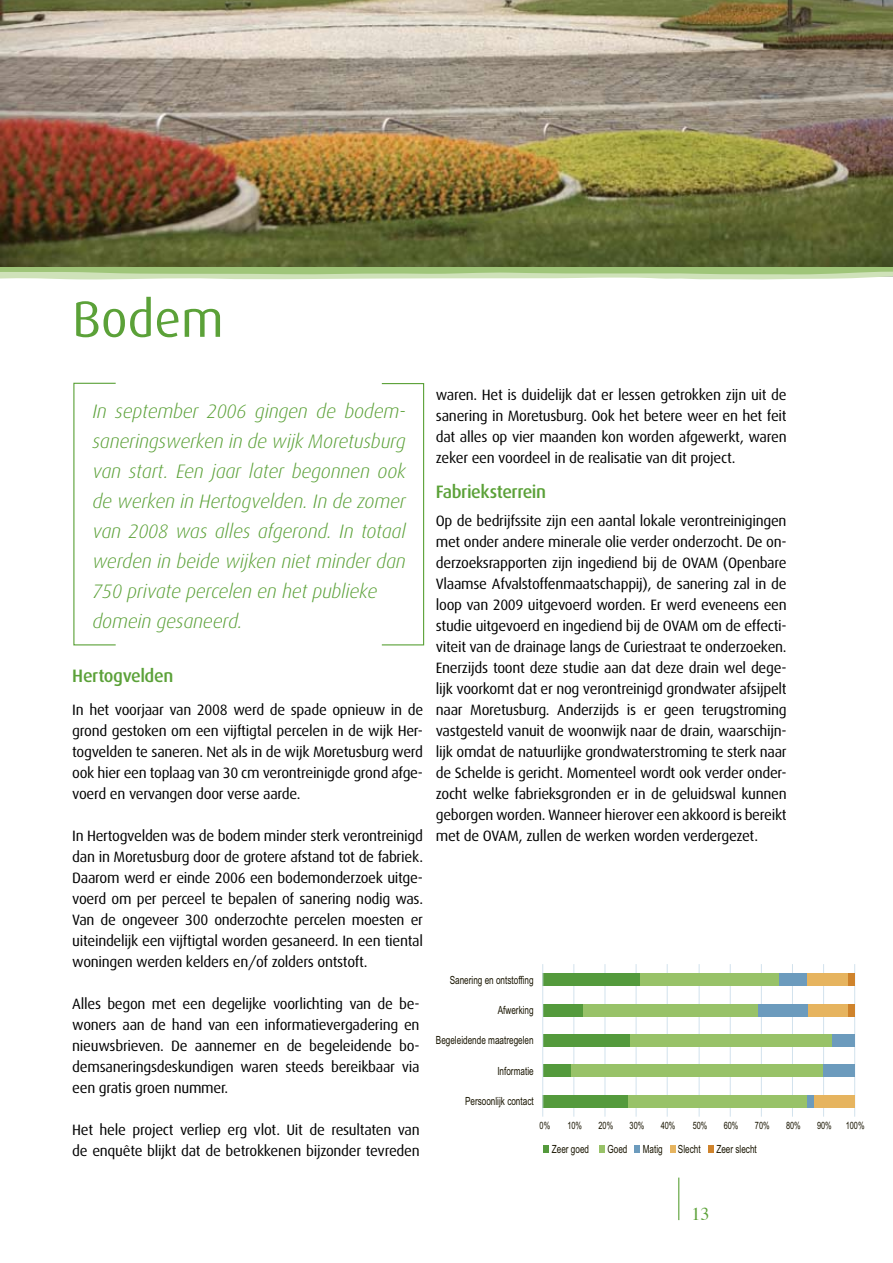
<style>
.page{position:relative;width:893px;height:1263px;background:#fff}
.page>*{position:absolute;margin:0;border:0;box-sizing:border-box;transform-origin:0 0}
.t1{font:51px "Dax";color:#5ba138}
.t2{font:italic 300 19.5px/30px "Dax";letter-spacing:-.01em;color:#5ba138}
.t3{font:500 18px "Dax";letter-spacing:-.025em;color:#5ba138}
.t4{font:18px "Times";color:#5ba138}
.t5{font:15px/21px "Dax";letter-spacing:-.02em;color:#000;text-align:justify}
.t6{font:11.25px "Arial";color:#191500;scale:.73 1}
.t7{font:10.05px "Arial";color:#191500;scale:.73 1}
</style>
<div class="page">
<hr style="left:678px;top:1177px;width:1px;height:43px;background:#5ba138">
<hr style="left:574px;top:964px;width:1px;height:152px;background:#d2e2ed">
<hr style="left:605px;top:964px;width:1px;height:152px;background:#d2e2ed">
<hr style="left:636px;top:964px;width:1px;height:152px;background:#d2e2ed">
<hr style="left:667px;top:964px;width:1px;height:152px;background:#d2e2ed">
<hr style="left:699px;top:964px;width:1px;height:152px;background:#d2e2ed">
<hr style="left:730px;top:964px;width:1px;height:152px;background:#d2e2ed">
<hr style="left:761px;top:964px;width:1px;height:152px;background:#d2e2ed">
<hr style="left:792px;top:964px;width:1px;height:152px;background:#d2e2ed">
<hr style="left:823px;top:964px;width:1px;height:152px;background:#d2e2ed">
<hr style="left:854px;top:964px;width:1px;height:152px;background:#d2e2ed">
<div style="left:543px;top:1095px;width:85px;height:12px;background:#549a3c"></div>
<div style="left:543px;top:1064px;width:28px;height:13px;background:#549a3c"></div>
<div style="left:543px;top:1034px;width:87px;height:12px;background:#549a3c"></div>
<div style="left:543px;top:1004px;width:41px;height:12px;background:#549a3c"></div>
<div style="left:543px;top:973px;width:97px;height:13px;background:#549a3c"></div>
<div style="left:628px;top:1095px;width:179px;height:12px;background:#98c268"></div>
<div style="left:571px;top:1064px;width:253px;height:13px;background:#98c268"></div>
<div style="left:630px;top:1034px;width:203px;height:12px;background:#98c268"></div>
<div style="left:584px;top:1004px;width:174px;height:12px;background:#98c268"></div>
<div style="left:640px;top:973px;width:139px;height:13px;background:#98c268"></div>
<div style="left:807px;top:1095px;width:7px;height:12px;background:#6c9bbd"></div>
<div style="left:824px;top:1064px;width:31px;height:13px;background:#6c9bbd"></div>
<div style="left:833px;top:1034px;width:22px;height:12px;background:#6c9bbd"></div>
<div style="left:758px;top:1004px;width:50px;height:12px;background:#6c9bbd"></div>
<div style="left:779px;top:973px;width:28px;height:13px;background:#6c9bbd"></div>
<div style="left:814px;top:1095px;width:41px;height:12px;background:#e6b45f"></div>
<div style="left:808px;top:1004px;width:40px;height:12px;background:#e6b45f"></div>
<div style="left:807px;top:973px;width:41px;height:13px;background:#e6b45f"></div>
<div style="left:848px;top:1004px;width:7px;height:12px;background:#cf832c"></div>
<div style="left:848px;top:973px;width:7px;height:13px;background:#cf832c"></div>
<hr style="left:542px;top:964px;width:1px;height:152px;background:#d2e2ed">
<div style="left:544px;top:1145px;width:5px;height:8px;background:#549a3c"></div>
<div style="left:599px;top:1145px;width:6px;height:8px;background:#98c268"></div>
<div style="left:634px;top:1145px;width:6px;height:8px;background:#6c9bbd"></div>
<div style="left:670px;top:1145px;width:5px;height:8px;background:#e6b45f"></div>
<div style="left:708px;top:1145px;width:6px;height:8px;background:#cf832c"></div>
<img style="left:0;top:0;width:893px;height:267px">
<svg style="left:0;top:267px;width:893px;height:13px;background:#bcd6a0"></svg>
<div style="left:381px;top:383px;width:43px;height:262px;border:1px solid #5ba138"></div>
<h1 class="t1" style="left:72px;top:291px;width:153px">Bodem</h1>
<p class="t2" style="left:92px;top:397px;width:315px">In september 2006 gingen de bodem&shy;saneringswerken in de wijk Moretusburg van start. Een jaar later begonnen ook de werken in Hertogvelden. In de zomer van 2008 was alles afgerond. In totaal werden in beide wijken niet minder dan 750 private percelen en het publieke domein gesaneerd.</p>
<p class="t3" style="left:72px;top:665px;width:103px">Hertogvelden</p>
<p class="t5" style="left:72px;top:699px;width:352px">In het voorjaar van 2008 werd de spade opnieuw in de grond gestoken om een vijftigtal percelen in de wijk Her&shy;togvelden te saneren. Net als in de wijk Moretusburg werd ook hier een toplaag van 30 cm verontreinigde grond afge&shy;voerd en vervangen door verse aarde.</p>
<p class="t5" style="left:72px;top:825px;width:352px">In Hertogvelden was de bodem minder sterk verontreinigd dan in Moretusburg door de grotere afstand tot de fabriek.<br>Daarom werd er einde 2006 een bodemonderzoek uitge&shy;voerd om per perceel te bepalen of sanering nodig was.<br>Van de ongeveer 300 onderzochte percelen moesten er uiteindelijk een vijftigtal worden gesaneerd. In een tiental woningen werden kelders en/of zolders ontstoft.</p>
<p class="t5" style="left:72px;top:993px;width:349px">Alles begon met een degelijke voorlichting van de be&shy;woners aan de hand van een informatievergadering en nieuwsbrieven. De aannemer en de begeleidende bo&shy;demsaneringsdeskundigen waren steeds bereikbaar via een gratis groen nummer.</p>
<p class="t5" style="left:72px;top:1119px;width:349px">Het hele project verliep erg vlot. Uit de resultaten van de enquête blijkt dat de betrokkenen bijzonder tevreden</p>
<p class="t5" style="left:436px;top:384px;width:352px">waren. Het is duidelijk dat er lessen getrokken zijn uit de sanering in Moretusburg. Ook het betere weer en het feit dat alles op vier maanden kon worden afgewerkt, waren zeker een voordeel in de realisatie van dit project.</p>
<p class="t3" style="left:436px;top:482px;width:112px">Fabrieksterrein</p>
<p class="t5" style="left:436px;top:510px;width:352px">Op de bedrijfssite zijn een aantal lokale verontreinigingen met onder andere minerale olie verder onderzocht. De on&shy;derzoeksrapporten zijn ingediend bij de OVAM (Openbare Vlaamse Afvalstoffenmaatschappij), de sanering zal in de loop van 2009 uitgevoerd worden. Er werd eveneens een studie uitgevoerd en ingediend bij de OVAM om de effecti&shy;viteit van de drainage langs de Curiestraat te onderzoeken.<br>Enerzijds toont deze studie aan dat deze drain wel dege&shy;lijk voorkomt dat er nog verontreinigd grondwater afsijpelt naar Moretusburg. Anderzijds is er geen terugstroming vastgesteld vanuit de woonwijk naar de drain, waarschijn&shy;lijk omdat de natuurlijke grondwaterstroming te sterk naar de Schelde is gericht. Momenteel wordt ook verder onder&shy;zocht welke fabrieksgronden er in de geluidswal kunnen geborgen worden. Wanneer hierover een akkoord is bereikt met de OVAM, zullen de werken worden verdergezet.</p>
<p class="t6" style="left:450px;top:972px;width:117px">Sanering en ontstoffing</p>
<p class="t6" style="left:498px;top:1003px;width:51px">Afwerking</p>
<p class="t6" style="left:436px;top:1033px;width:136px">Begeleidende maatregelen</p>
<p class="t6" style="left:497px;top:1063px;width:51px">Informatie</p>
<p class="t6" style="left:465px;top:1093px;width:96px">Persoonlijk contact</p>
<p class="t7" style="left:540px;top:1118px;width:16px">0%</p>
<p class="t7" style="left:567px;top:1118px;width:22px">10%</p>
<p class="t7" style="left:598px;top:1118px;width:22px">20%</p>
<p class="t7" style="left:630px;top:1118px;width:22px">30%</p>
<p class="t7" style="left:661px;top:1118px;width:22px">40%</p>
<p class="t7" style="left:693px;top:1118px;width:22px">50%</p>
<p class="t7" style="left:724px;top:1118px;width:22px">60%</p>
<p class="t7" style="left:755px;top:1118px;width:22px">70%</p>
<p class="t7" style="left:786px;top:1118px;width:22px">80%</p>
<p class="t7" style="left:817px;top:1118px;width:22px">90%</p>
<p class="t7" style="left:846px;top:1118px;width:27px">100%</p>
<p class="t6" style="left:552px;top:1142px;width:53px">Zeer goed</p>
<p class="t6" style="left:607px;top:1142px;width:29px">Goed</p>
<p class="t6" style="left:643px;top:1142px;width:29px">Matig</p>
<p class="t6" style="left:678px;top:1142px;width:33px">Slecht</p>
<p class="t6" style="left:716px;top:1142px;width:57px">Zeer slecht</p>
<p class="t4" style="left:691px;top:1197px;width:19px">13</p>
</div>
